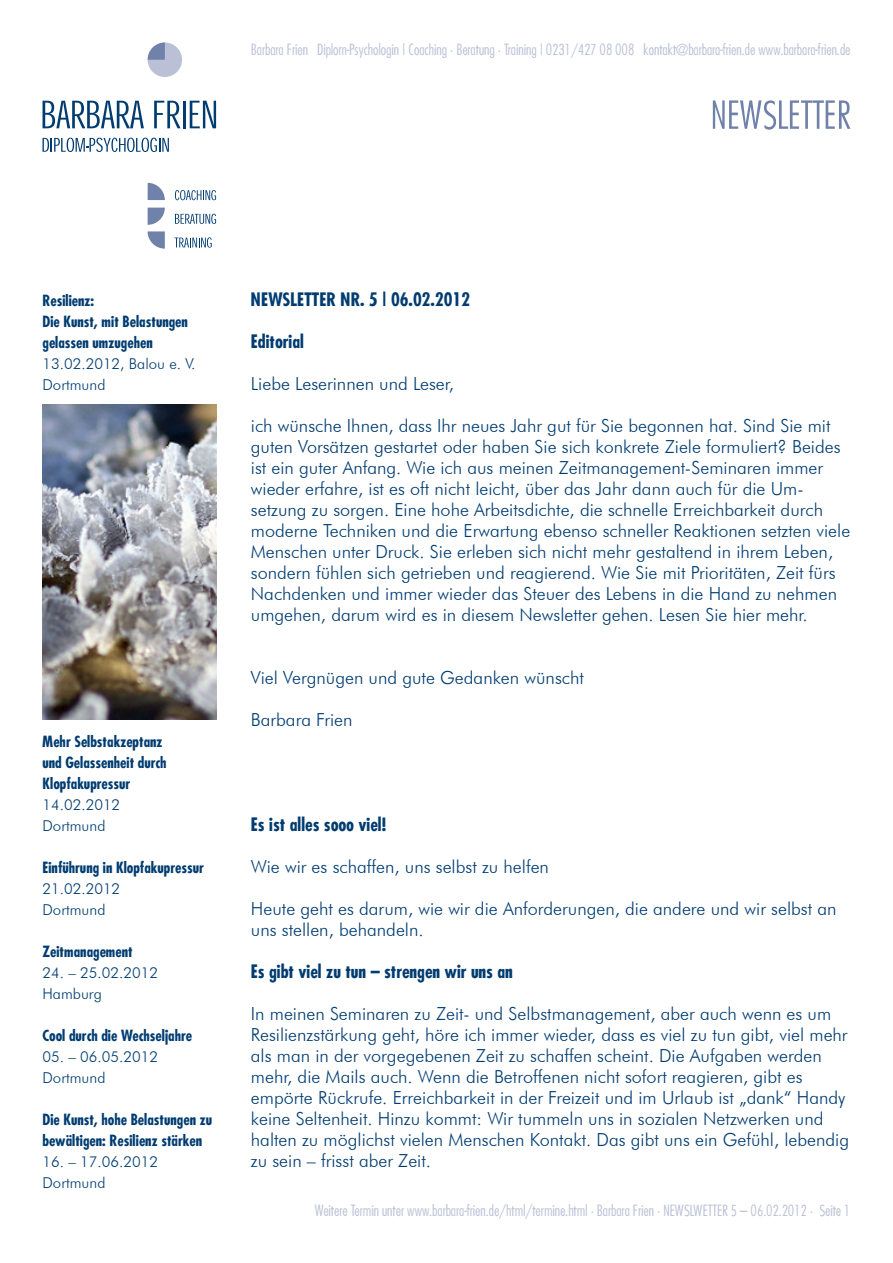
<style>
.page{position:relative;width:893px;height:1263px;background:#fff}
.page>*{position:absolute;margin:0;border:0;box-sizing:border-box;transform-origin:0 0}
.t1{font:300 18px/21px "Futura BT";color:#013c71}
.t2{font:700 condensed 18px "Futura";color:#013c71}
.t3{font:700 condensed 15px/21px "Futura";color:#013c71}
.t4{font:300 condensed 15px "Futura";color:#bac1d7}
.t5{font:300 15px/21px "Futura BT";color:#013c71}
</style>
<div class="page">
<svg style="left:713px;top:100px;width:137px;height:30px"></svg>
<svg style="left:190px;top:101px;width:26px;height:27px"></svg>
<hr style="left:183px;top:101px;width:2px;height:27px;background:#013c71">
<svg style="left:154px;top:101px;width:27px;height:27px"></svg>
<svg style="left:43px;top:101px;width:101px;height:27px"></svg>
<svg style="left:43px;top:138px;width:126px;height:14px"></svg>
<svg style="left:148px;top:208px;width:17px;height:17px"></svg>
<svg style="left:148px;top:231px;width:17px;height:18px"></svg>
<svg style="left:148px;top:183px;width:17px;height:17px"></svg>
<div style="left:148px;top:43px;width:34px;height:34px;background:#bac1d7;border-radius:50%"></div>
<svg style="left:148px;top:43px;width:17px;height:17px"></svg>
<svg style="left:175px;top:190px;width:41px;height:10px"></svg>
<svg style="left:175px;top:214px;width:41px;height:10px"></svg>
<svg style="left:174px;top:237px;width:38px;height:11px"></svg>
<img style="left:43px;top:405px;width:173px;height:314px">
<p class="t4" style="left:251px;top:40px;width:601px">Barbara Frien · Diplom-Psychologin | Coaching •Beratung •Training | 0231/427 08 008 · kontakt@barbara-frien.de www.barbara-frien.de</p>
<p class="t3" style="left:43px;top:290px;width:147px">Resilienz:<br>Die Kunst, mit Belastungen gelassen umzugehen</p>
<p class="t5" style="left:43px;top:353px;width:155px">13.02.2012, Balou e. V.<br>Dortmund</p>
<p class="t3" style="left:43px;top:731px;width:126px">Mehr Selbstakzeptanz und Gelassenheit durch<br>Klopfakupressur</p>
<p class="t5" style="left:43px;top:794px;width:79px">14.02.2012<br>Dortmund</p>
<p class="t3" style="left:43px;top:857px;width:163px">Einführung in Klopfakupressur</p>
<p class="t5" style="left:43px;top:878px;width:79px">21.02.2012<br>Dortmund</p>
<p class="t3" style="left:43px;top:941px;width:92px">Zeitmanagement</p>
<p class="t5" style="left:43px;top:962px;width:117px">24. – 25.02.2012<br>Hamburg</p>
<p class="t3" style="left:43px;top:1025px;width:151px">Cool durch die Wechseljahre</p>
<p class="t5" style="left:43px;top:1046px;width:117px">05. – 06.05.2012<br>Dortmund</p>
<p class="t3" style="left:43px;top:1109px;width:171px">Die Kunst, hohe Belastungen zu bewältigen: Resilienz stärken</p>
<p class="t5" style="left:43px;top:1151px;width:117px">16. – 17.06.2012<br>Dortmund</p>
<p class="t2" style="left:251px;top:288px;width:221px">NEWSLETTER Nr. 5 | 06.02.2012</p>
<p class="t2" style="left:251px;top:330px;width:55px">Editorial</p>
<p class="t1" style="left:251px;top:373px;width:205px">Liebe Leserinnen und Leser,</p>
<p class="t1" style="left:251px;top:415px;width:601px">ich wünsche Ihnen, dass Ihr neues Jahr gut für Sie begonnen hat. Sind Sie mit guten Vorsätzen gestartet oder haben Sie sich konkrete Ziele formuliert? Beides ist ein guter Anfang. Wie ich aus meinen Zeitmanagement-Seminaren immer wieder erfahre, ist es oft nicht leicht, über das Jahr dann auch für die Um&shy;setzung zu sorgen. Eine hohe Arbeitsdichte, die schnelle Erreichbarkeit durch moderne Techniken und die Erwartung ebenso schneller Reaktionen setzten viele Menschen unter Druck. Sie erleben sich nicht mehr gestaltend in ihrem Leben, sondern fühlen sich getrieben und reagierend. Wie Sie mit Prioritäten, Zeit fürs Nachdenken und immer wieder das Steuer des Lebens in die Hand zu nehmen umgehen, darum wird es in diesem Newsletter gehen. Lesen Sie hier mehr.</p>
<p class="t1" style="left:251px;top:667px;width:335px">Viel Vergnügen und gute Gedanken wünscht</p>
<p class="t1" style="left:251px;top:709px;width:103px">Barbara Frien</p>
<p class="t2" style="left:251px;top:813px;width:137px">Es ist alles sooo viel!</p>
<p class="t1" style="left:251px;top:856px;width:300px">Wie wir es schaffen, uns selbst zu helfen</p>
<p class="t1" style="left:251px;top:898px;width:587px">Heute geht es darum, wie wir die Anforderungen, die andere und wir selbst an uns stellen, behandeln.</p>
<p class="t2" style="left:251px;top:960px;width:264px">Es gibt viel zu tun – strengen wir uns an</p>
<p class="t1" style="left:251px;top:1003px;width:600px">In meinen Seminaren zu Zeit- und Selbstmanagement, aber auch wenn es um Resilienzstärkung geht, höre ich immer wieder, dass es viel zu tun gibt, viel mehr als man in der vorgegebenen Zeit zu schaffen scheint. Die Aufgaben werden mehr, die Mails auch. Wenn die Betroffenen nicht sofort reagieren, gibt es empörte Rückrufe. Erreichbarkeit in der Freizeit und im Urlaub ist „dank“ Handy keine Seltenheit. Hinzu kommt: Wir tummeln uns in sozialen Netzwerken und halten zu möglichst vielen Menschen Kontakt. Das gibt uns ein Gefühl, lebendig zu sein – frisst aber Zeit.</p>
<p class="t4" style="left:315px;top:1201px;width:537px">Weitere Termin unter www.barbara-frien.de/html/termine.html •Barbara Frien •NEWSLWETTER 5 – 06.02.2012 • Seite 1</p>
</div>
